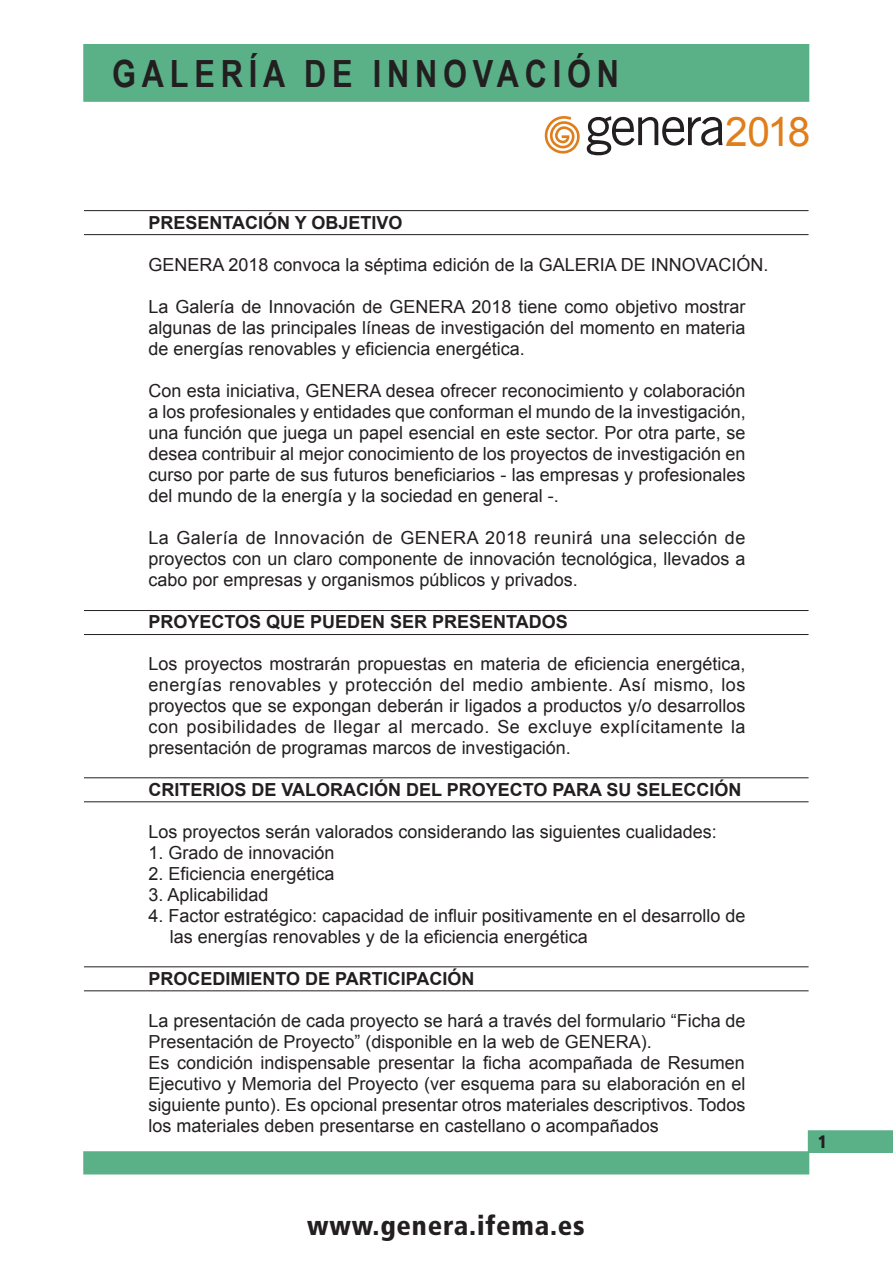
<style>
.page{position:relative;width:893px;height:1263px;background:#fff}
.page>*{position:absolute;margin:0;border:0;box-sizing:border-box;transform-origin:0 0}
.t1{font:40.65px "Arial";color:#df7e1a}
.t2{font:700 37.5px "Arial Narrow";letter-spacing:.155em;color:#231f20}
.t3{font:900 condensed 27px "Frutiger";letter-spacing:.03em;color:#231f20}
.t4{font:18px/21px "Arial";color:#231f20;text-align:justify}
.t5{font:700 18px "Arial";color:#231f20}
.t6{font:900 condensed 18px "Frutiger";color:#231f20}
</style>
<div class="page">
<div style="left:84px;top:45px;width:724px;height:56px;background:#5ab188"></div>
<div style="left:83px;top:44px;width:726px;height:58px;border:2px solid #5ab188"></div>
<div style="left:84px;top:1152px;width:724px;height:22px;background:#5ab188"></div>
<div style="left:83px;top:1151px;width:726px;height:23px;border:2px solid #5ab188"></div>
<hr style="left:84px;top:210px;width:724px;height:1px;background:#231f20">
<hr style="left:84px;top:234px;width:724px;height:1px;background:#231f20">
<hr style="left:84px;top:610px;width:724px;height:1px;background:#231f20">
<hr style="left:84px;top:634px;width:724px;height:1px;background:#231f20">
<hr style="left:84px;top:777px;width:724px;height:1px;background:#231f20">
<hr style="left:84px;top:801px;width:724px;height:1px;background:#231f20">
<hr style="left:84px;top:966px;width:724px;height:1px;background:#231f20">
<hr style="left:84px;top:990px;width:724px;height:1px;background:#231f20">
<div style="left:808px;top:1130px;width:85px;height:23px;background:#5ab188"></div>
<svg style="left:544px;top:116px;width:36px;height:38px"></svg>
<svg style="left:587px;top:116px;width:136px;height:39px"></svg>
<h2 class="t2" style="left:112px;top:46px;width:508px">GALERÍA DE INNOVACIÓN</h2>
<h1 class="t1" style="left:725px;top:105px;width:87px">2018</h1>
<p class="t5" style="left:148px;top:211px;width:256px">PRESENTACIÓN Y OBJETIVO</p>
<p class="t4" style="left:148px;top:254px;width:621px">GENERA 2018 convoca la séptima edición de la GALERIA DE INNOVACIÓN.</p>
<p class="t4" style="left:148px;top:296px;width:598px">La Galería de Innovación de GENERA 2018 tiene como objetivo mostrar algunas de las principales líneas de investigación del momento en materia de energías renovables y eficiencia energética.</p>
<p class="t4" style="left:148px;top:380px;width:599px">Con esta iniciativa, GENERA desea ofrecer reconocimiento y colaboración a los profesionales y entidades que conforman el mundo de la investigación, una función que juega un papel esencial en este sector. Por otra parte, se desea contribuir al mejor conocimiento de los proyectos de investigación en curso por parte de sus futuros beneficiarios - las empresas y profesionales del mundo de la energía y la sociedad en general -.</p>
<p class="t4" style="left:148px;top:527px;width:598px">La Galería de Innovación de GENERA 2018 reunirá una selección de proyectos con un claro componente de innovación tecnológica, llevados a cabo por empresas y organismos públicos y privados.</p>
<p class="t5" style="left:148px;top:610px;width:421px">PROYECTOS QUE PUEDEN SER PRESENTADOS</p>
<p class="t4" style="left:148px;top:653px;width:599px">Los proyectos mostrarán propuestas en materia de eficiencia energética, energías renovables y protección del medio ambiente. Así mismo, los proyectos que se expongan deberán ir ligados a productos y/o desarrollos con posibilidades de llegar al mercado. Se excluye explícitamente la presentación de programas marcos de investigación.</p>
<p class="t5" style="left:148px;top:778px;width:595px">CRITERIOS DE VALORACIÓN DEL PROYECTO PARA SU SELECCIÓN</p>
<p class="t4" style="left:148px;top:821px;width:570px">Los proyectos serán valorados considerando las siguientes cualidades:</p>
<p class="t4" style="left:148px;top:842px;width:188px">1. Grado de innovación</p>
<p class="t4" style="left:148px;top:863px;width:188px">2. Eficiencia energética</p>
<p class="t4" style="left:148px;top:884px;width:122px">3. Aplicabilidad</p>
<p class="t4" style="left:170px;top:905px;width:577px;text-indent:-21px">4. Factor estratégico: capacidad de influir positivamente en el desarrollo de las energías renovables y de la eficiencia energética</p>
<p class="t5" style="left:148px;top:967px;width:328px">PROCEDIMIENTO DE PARTICIPACIÓN</p>
<p class="t4" style="left:148px;top:1010px;width:599px;text-align:left">La presentación de cada proyecto se hará a través del formulario “Ficha de Presentación de Proyecto” (disponible en la web de GENERA).<br>Es condición indispensable presentar la ficha acompañada de Resumen Ejecutivo y Memoria del Proyecto (ver esquema para su elaboración en el siguiente punto). Es opcional presentar otros materiales descriptivos. Todos los materiales deben presentarse en castellano o acompañados</p>
<h3 class="t3" style="left:307px;top:1209px;width:279px">www.genera.ifema.es</h3>
<p class="t6" style="left:818px;top:1131px;width:11px">1</p>
</div>
